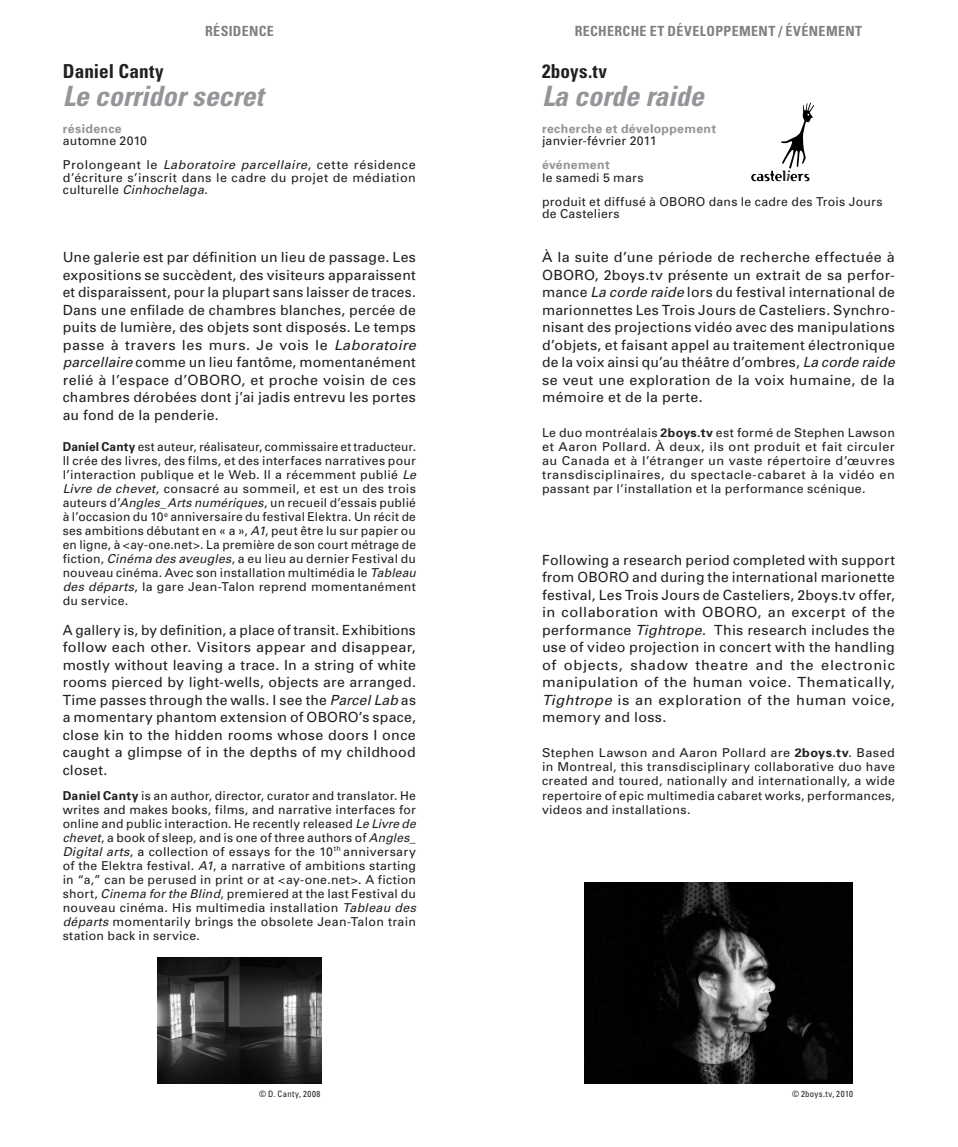
<style>
.page{position:relative;width:958px;height:1147px;background:#fff}
.page>*{position:absolute;margin:0;border:0;box-sizing:border-box;transform-origin:0 0}
.TITRE_EVENEMENTS{font:italic 700 condensed 28px "Univers";color:#939598}
.NOM_ARTISTE{font:700 condensed 19.25px "Univers";letter-spacing:.005em;color:#231f20}
.Texte_normal{font:14px/17.5px "Univers";letter-spacing:.02em;color:#231f20;text-align:justify}
.TITRE_PAGE{font:700 condensed 14px "Univers";letter-spacing:.025em;color:#808080}
.texte_auteur{font:12.25px/14px "Univers";letter-spacing:.025em;color:#231f20;text-align:justify}
.TEXTE_petit{font:12.25px/12.2px "Univers";letter-spacing:.025em;color:#231f20;text-align:justify}
.TEXTE_petit_type_eve{font:700 12.25px "Univers";letter-spacing:.03em;color:#939598}
.TEXTE_petit_type_eve-2{font:12.25px/12.2px "Univers";letter-spacing:.02em;color:#231f20}
.credits{font:condensed 8.75px "Univers";letter-spacing:.045em;color:#231f20}
.credits-2{font:condensed 8.75px "Univers";letter-spacing:.065em;color:#231f20}
.s1{font-style:italic}
.s2{font-weight:700}
.s3{font-weight:700;color:#939598}
</style>
<div class="page">
<img style="left:584px;top:882px;width:268px;height:202px">
<img style="left:158px;top:958px;width:164px;height:125px">
<svg style="left:751px;top:102px;width:63px;height:79px"></svg>
<p class="TITRE_PAGE" style="left:205px;top:23px;width:70px">RÉSIDENCE</p>
<p class="NOM_ARTISTE" style="left:63px;top:60px;width:102px">Daniel Canty</p>
<p class="TITRE_EVENEMENTS" style="left:63px;top:79px;width:202px">Le corridor secret</p>
<p class="TEXTE_petit_type_eve" style="left:63px;top:121px;width:60px">résidence</p>
<p class="TEXTE_petit" style="left:63px;top:134px;width:86px">automne 2010</p>
<p class="TEXTE_petit" style="left:63px;top:159px;width:354px">Prolongeant le <span class="s1">Laboratoire parcellaire</span>, cette résidence d’écriture s’inscrit dans le cadre du projet de médiation culturelle <span class="s1">Cinhochelaga</span>.</p>
<p class="Texte_normal" style="left:63px;top:248px;width:355px">Une galerie est par définition un lieu de passage. Les expositions se succèdent, des visiteurs apparaissent et disparaissent, pour la plupart sans laisser de traces.<br>Dans une enfilade de chambres blanches, percée de puits de lumière, des objets sont disposés. Le temps passe à travers les murs. Je vois le <span class="s1">Laboratoire parcellaire</span> comme un lieu fantôme, momentanément relié à l’espace d’OBORO, et proche voisin de ces chambres dérobées dont j’ai jadis entrevu les portes au fond de la penderie.</p>
<p class="texte_auteur" style="left:63px;top:440px;width:355px"><span class="s2">Daniel Canty</span> est auteur, réalisateur, commissaire et traducteur.<br>Il crée des livres, des films, et des interfaces narratives pour l’interaction publique et le Web. Il a récemment publié <span class="s1">Le Livre de chevet</span>, consacré au sommeil, et est un des trois auteurs d’<span class="s1">Angles_Arts numériques</span>, un recueil d’essais publié à l’occasion du 10<sup>e</sup> anniversaire du festival Elektra. Un récit de ses ambitions débutant en « a », <span class="s1">A1</span>, peut être lu sur papier ou en ligne, à &lt;ay-one.net&gt;. La première de son court métrage de fiction, <span class="s1">Cinéma des aveugles</span>, a eu lieu au dernier Festival du nouveau cinéma. Avec son installation multimédia le <span class="s1">Tableau des départs</span>, la gare Jean-Talon reprend momentanément du service.</p>
<p class="Texte_normal" style="left:63px;top:621px;width:355px">A gallery is, by definition, a place of transit. Exhibitions follow each other. Visitors appear and disappear, mostly without leaving a trace. In a string of white rooms pierced by light-wells, objects are arranged.<br>Time passes through the walls. I see the <span class="s1">Parcel Lab</span> as a momentary phantom extension of OBORO’s space, close kin to the hidden rooms whose doors I once caught a glimpse of in the depths of my childhood closet.</p>
<p class="texte_auteur" style="left:63px;top:788px;width:355px"><span class="s2">Daniel Canty</span> is an author, director, curator and translator. He writes and makes books, films, and narrative interfaces for online and public interaction. He recently released <span class="s1">Le Livre de chevet</span>, a book of sleep, and is one of three authors of <span class="s1">Angles_ Digital arts</span>, a collection of essays for the 10<sup>th</sup> anniversary of the Elektra festival. <span class="s1">A1</span>, a narrative of ambitions starting in “a,” can be perused in print or at &lt;ay-one.net&gt;. A fiction short, <span class="s1">Cinema for the Blind</span>, premiered at the last Festival du nouveau cinéma. His multimedia installation <span class="s1">Tableau des départs</span> momentarily brings the obsolete Jean-Talon train station back in service.</p>
<p class="TITRE_PAGE" style="left:574px;top:23px;width:289px">RECHERCHE ET DÉVELOPPEMENT / ÉVÉNEMENT</p>
<p class="NOM_ARTISTE" style="left:542px;top:60px;width:67px">2boys.tv</p>
<p class="TITRE_EVENEMENTS" style="left:542px;top:79px;width:163px">La corde raide</p>
<p class="TEXTE_petit_type_eve" style="left:542px;top:121px;width:176px">recherche et développement</p>
<p class="TEXTE_petit" style="left:542px;top:134px;width:116px">janvier-février 2011</p>
<p class="TEXTE_petit_type_eve-2" style="left:542px;top:159px;width:103px"><span class="s3">événement<br></span>le samedi 5 mars</p>
<p class="TEXTE_petit" style="left:542px;top:196px;width:342px">produit et diffusé à OBORO dans le cadre des Trois Jours de Casteliers</p>
<p class="Texte_normal" style="left:542px;top:248px;width:354px">À la suite d’une période de recherche effectuée à OBORO, 2boys.tv présente un extrait de sa perfor&shy;mance <span class="s1">La corde raide</span> lors du festival international de marionnettes Les Trois Jours de Casteliers. Synchro&shy;nisant des projections vidéo avec des manipulations d’objets, et faisant appel au traitement électronique de la voix ainsi qu’au théâtre d’ombres, <span class="s1">La corde raide </span>se veut une exploration de la voix humaine, de la mémoire et de la perte.</p>
<p class="texte_auteur" style="left:542px;top:426px;width:354px">Le duo montréalais <span class="s2">2boys.tv</span> est formé de Stephen Lawson et Aaron Pollard. À deux, ils ont produit et fait circuler au Canada et à l’étranger un vaste répertoire d’œuvres transdisciplinaires, du spectacle-cabaret à la vidéo en passant par l’installation et la performance scénique.</p>
<p class="Texte_normal" style="left:542px;top:551px;width:354px">Following a research period completed with support from OBORO and during the international marionette festival, Les Trois Jours de Casteliers, 2boys.tv offer, in collaboration with OBORO, an excerpt of the performance <span class="s1">Tightrope</span>. This research includes the use of video projection in concert with the handling of objects, shadow theatre and the electronic manipulation of the human voice. Thematically, <span class="s1">Tightrope</span> is an exploration of the human voice, memory and loss.</p>
<p class="texte_auteur" style="left:542px;top:746px;width:354px">Stephen Lawson and Aaron Pollard are <span class="s2">2boys.tv</span>. Based in Montreal, this transdisciplinary collaborative duo have created and toured, nationally and internationally, a wide repertoire of epic multimedia cabaret works, performances, videos and installations.</p>
<p class="credits-2" style="left:259px;top:1088px;width:63px">© D. Canty, 2008</p>
<p class="credits" style="left:792px;top:1088px;width:62px">© 2boys.tv, 2010</p>
</div>
